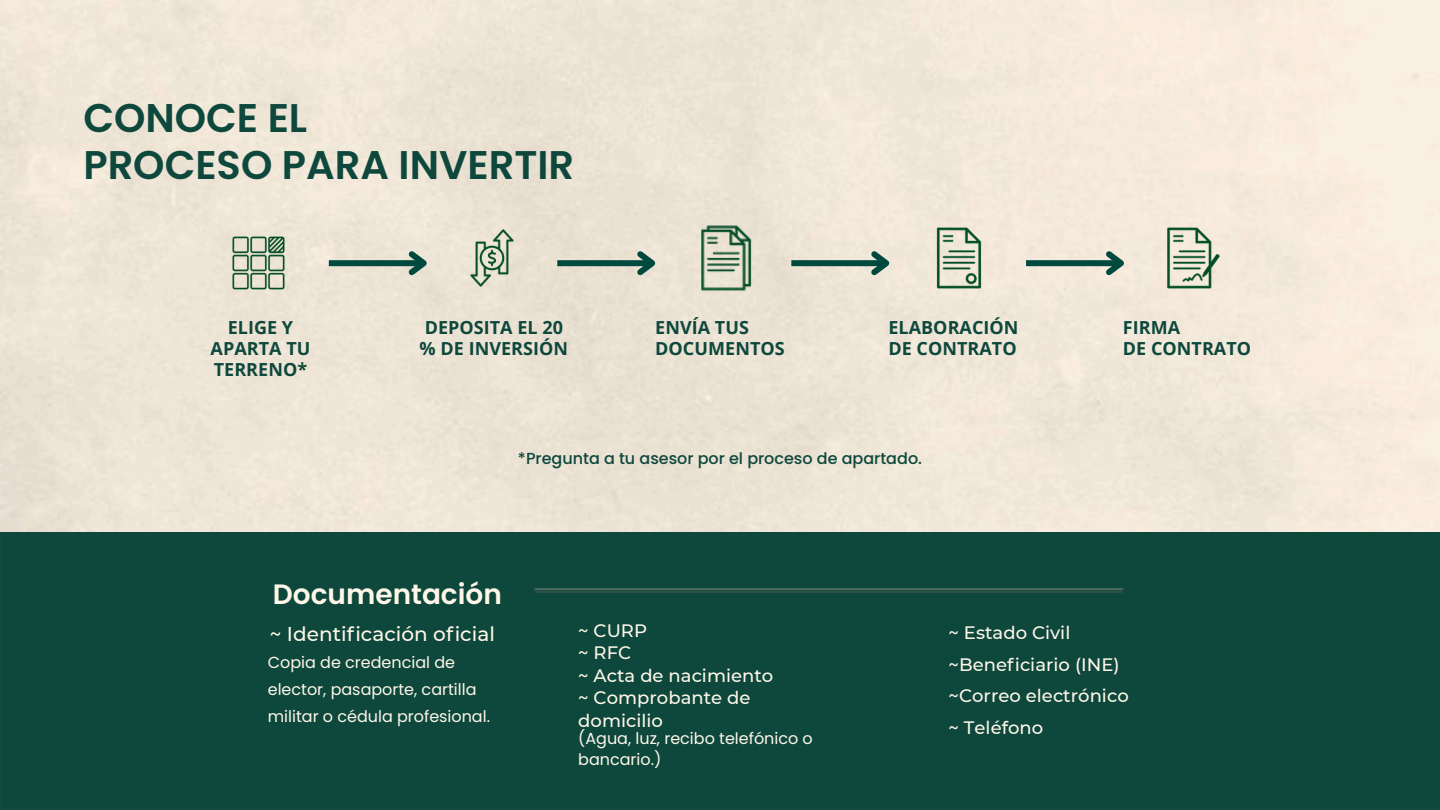
<style>
.page{position:relative;width:1440px;height:810px;background:#fff}
.page>*{position:absolute;margin:0;border:0;box-sizing:border-box;transform-origin:0 0}
.t1{font:600 40px/46.4px "Poppins";color:#0e483d}
.t2{font:600 28px "Poppins";color:#fef7e8}
.t3{font:500 20px "Montserrat";color:#fef7e8}
.t4{font:500 18px/22.4px "Montserrat";color:#fef7e8}
.t5{font:700 18px/21px "Open Sans";color:#0e483d}
.t6{font:16px/27px "Poppins";color:#fef7e8}
.t7{font:500 16px "Poppins";color:#0e483d}
</style>
<div class="page">
<div style="left:0;top:532px;width:1440px;height:278px;background:#0e483d"></div>
<img style="left:921px;top:220px;width:75px;height:75px">
<img style="left:454px;top:220px;width:75px;height:75px">
<img style="left:226px;top:231px;width:65px;height:64px">
<img style="left:1155px;top:220px;width:75px;height:75px">
<img style="left:688px;top:220px;width:75px;height:75px">
<img style="left:532px;top:588px;width:593px;height:4px">
<div style="left:329px;top:260px;width:95px;height:6px;background:#00493f"></div>
<svg style="left:403px;top:246px;width:31px;height:35px"></svg>
<div style="left:557px;top:260px;width:95px;height:6px;background:#00493f"></div>
<svg style="left:632px;top:246px;width:30px;height:35px"></svg>
<div style="left:791px;top:260px;width:95px;height:6px;background:#00493f"></div>
<svg style="left:866px;top:246px;width:30px;height:35px"></svg>
<div style="left:1026px;top:260px;width:95px;height:6px;background:#00493f"></div>
<svg style="left:1101px;top:246px;width:30px;height:35px"></svg>
<p class="t1" style="left:83px;top:95px;width:492px">CONOCE EL<br>PROCESO PARA INVERTIR</p>
<h3 class="t5" style="left:211px;top:316px;width:101px;text-align:center">ELIGE Y<br>APARTA TU<br>TERRENO*</h3>
<h3 class="t5" style="left:420px;top:316px;width:150px">DEPOSITA EL 20 % DE INVERSIÓN</h3>
<h3 class="t5" style="left:655px;top:316px;width:131px">ENVÍA TUS<br>DOCUMENTOS</h3>
<h5 class="t5" style="left:888px;top:316px;width:132px">ELABORACIÓN<br>DE CONTRATO</h5>
<p class="t5" style="left:1123px;top:316px;width:130px">FIRMA<br>DE CONTRATO</p>
<p class="t7" style="left:518px;top:448px;width:406px">*Pregunta a tu asesor por el proceso de apartado.</p>
<h4 class="t2" style="left:273px;top:575px;width:231px">Documentación</h4>
<p class="t3" style="left:270px;top:621px;width:227px">~ Identificación oficial</p>
<p class="t6" style="left:268px;top:649px;width:224px">Copia de credencial de elector, pasaporte, cartilla militar o cédula profesional.</p>
<h2 class="t4" style="left:578px;top:619px;width:197px">~ CURP<br>~ RFC<br>~ Acta de nacimiento ~ Comprobante de domicilio</h2>
<h4 class="t4" style="left:949px;top:617px;width:182px;line-height:31.6px">~ Estado Civil ~Beneficiario (INE) ~Correo electrónico ~ Teléfono</h4>
<h4 class="t6" style="left:578px;top:728px;width:236px;line-height:21px">(Agua, luz, recibo telefónico o bancario.)</h4>
</div>
